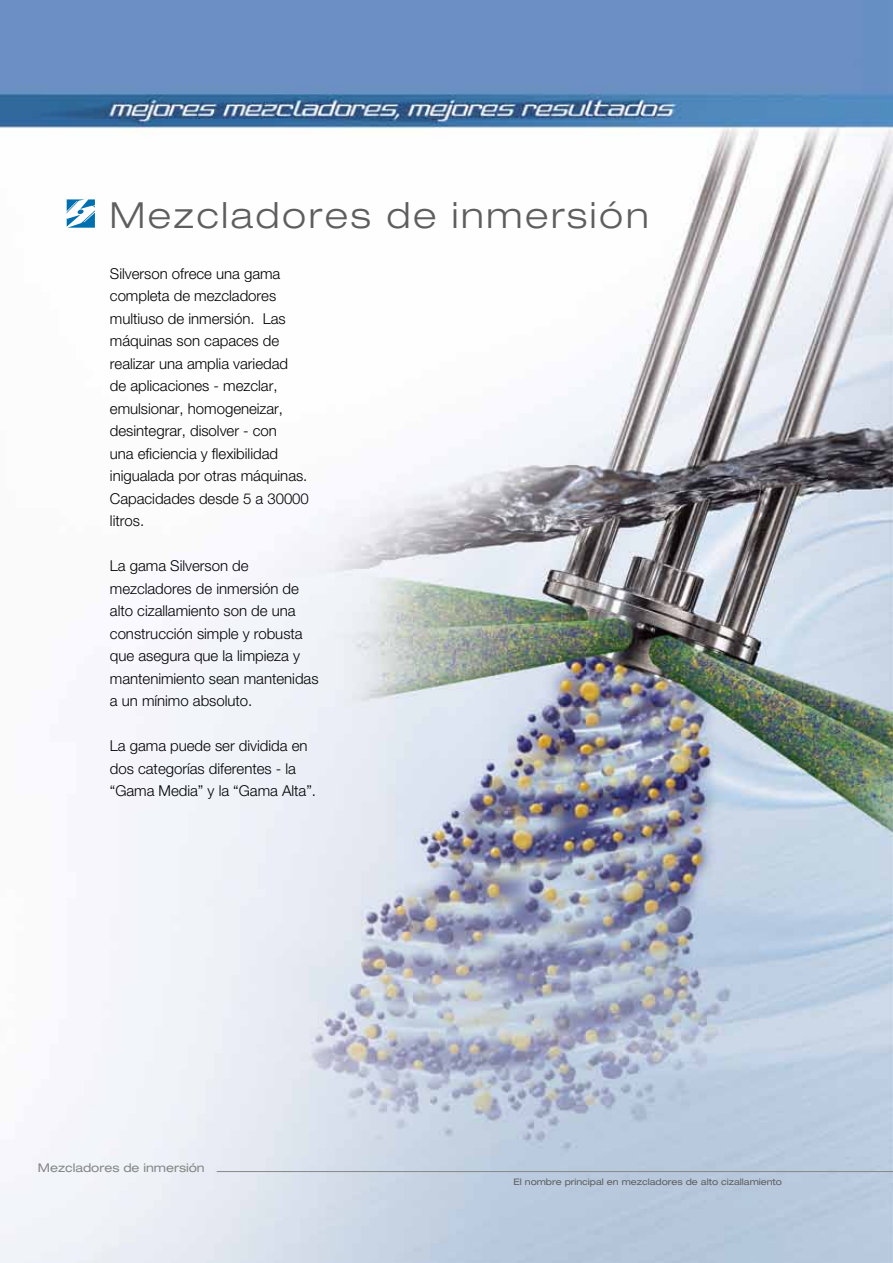
<style>
.page{position:relative;width:893px;height:1263px;background:#fff}
.page>*{position:absolute;margin:0;border:0;box-sizing:border-box;transform-origin:0 0}
.t1{font:300 expanded 36px "Helvetica Neue LT";letter-spacing:.075em;color:#5e5e5f}
.t2{font:300 15px/22.5px "Helvetica Neue LT";color:#000}
.t3{font:expanded 12px "Helvetica Neue LT";color:#868787}
.t4{font:expanded 9px "Helvetica Neue LT";color:#5e5e5f}
</style>
<div class="page">
<img style="left:0;top:0;width:893px;height:1263px">
<svg style="left:67px;top:199px;width:28px;height:29px"></svg>
<hr style="left:217px;top:1171px;width:676px;height:1px;background:#868787">
<p class="t1" style="left:110px;top:193px;width:540px">Mezcladores de inmersión</p>
<p class="t2" style="left:110px;top:262px;width:201px">Silverson ofrece una gama completa de mezcladores multiuso de inmersión. Las máquinas son capaces de realizar una amplia variedad<br>de aplicaciones - mezclar, emulsionar, homogeneizar, desintegrar, disolver - con<br>una eficiencia y flexibilidad inigualada por otras máquinas.<br>Capacidades desde 5 a 30000 litros.</p>
<p class="t2" style="left:110px;top:554px;width:210px">La gama Silverson de mezcladores de inmersión de alto cizallamiento son de una construcción simple y robusta que asegura que la limpieza y mantenimiento sean mantenidas a un mínimo absoluto.</p>
<p class="t2" style="left:110px;top:734px;width:208px">La gama puede ser dividida en dos categorías diferentes - la “Gama Media” y la “Gama Alta”.</p>
<p class="t3" style="left:38px;top:1160px;width:168px">Mezcladores de inmersión</p>
<p class="t4" style="left:514px;top:1176px;width:270px">El nombre principal en mezcladores de alto cizallamiento</p>
</div>
